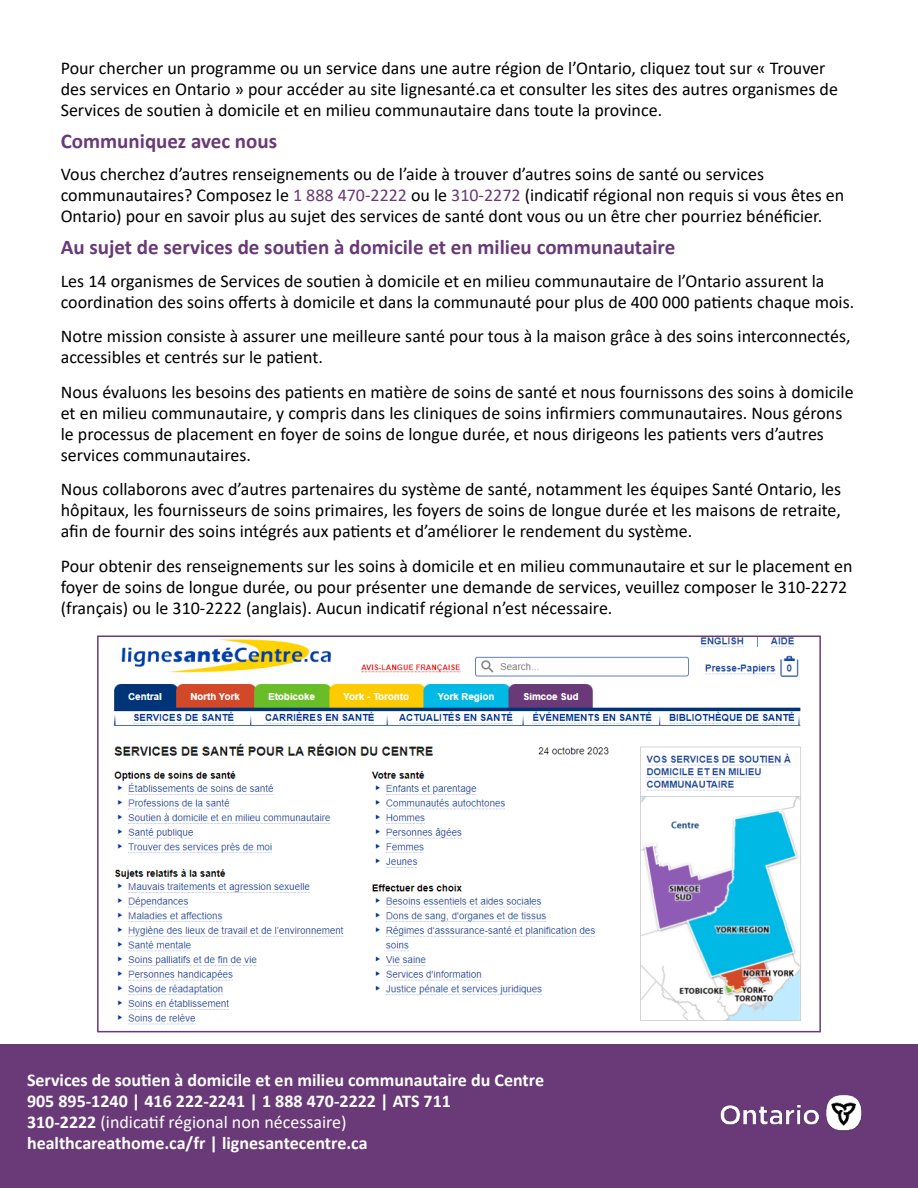
<style>
.page{position:relative;width:918px;height:1188px;background:#fff}
.page>*{position:absolute;margin:0;border:0;box-sizing:border-box;transform-origin:0 0}
.t1{font:700 21px "Calibri";color:#693a77}
.t2{font:18px/21px "Calibri";color:#000}
.t3{font:700 18px/21px "Calibri";color:#fff}
.s1{color:#693a77}
.s2{font-weight:400}
</style>
<div class="page">
<div style="left:0;top:1045px;width:918px;height:143px;background:#693a77"></div>
<img style="left:114px;top:639px;width:687px;height:386px">
<div style="left:97px;top:636px;width:724px;height:396px;border:2px solid #693a77"></div>
<img style="left:720px;top:1095px;width:142px;height:36px">
<p class="t2" style="left:61px;top:57px;width:779px">Pour chercher un programme ou un service dans une autre région de l’Ontario, cliquez tout sur « Trouver des services en Ontario » pour accéder au site lignesanté.ca et consulter les sites des autres organismes de<br>Services de soutien à domicile et en milieu communautaire dans toute la province.</p>
<p class="t1" style="left:61px;top:127px;width:218px">Communiquez avec nous</p>
<p class="t2" style="left:61px;top:163px;width:785px">Vous cherchez d’autres renseignements ou de l’aide à trouver d’autres soins de santé ou services communautaires? Composez le <span class="s1">1 888 470-2222</span> ou le <span class="s1">310-2272</span> (indicatif régional non requis si vous êtes en<br>Ontario) pour en savoir plus au sujet des services de santé dont vous ou un être cher pourriez bénéficier.</p>
<p class="t1" style="left:61px;top:233px;width:616px">Au sujet de services de soutien à domicile et en milieu communautaire</p>
<p class="t2" style="left:61px;top:270px;width:795px">Les 14 organismes de Services de soutien à domicile et en milieu communautaire de l’Ontario assurent la coordination des soins offerts à domicile et dans la communauté pour plus de 400 000 patients chaque mois.</p>
<p class="t2" style="left:61px;top:325px;width:791px">Notre mission consiste à assurer une meilleure santé pour tous à la maison grâce à des soins interconnectés, accessibles et centrés sur le patient.</p>
<p class="t2" style="left:61px;top:381px;width:794px">Nous évaluons les besoins des patients en matière de soins de santé et nous fournissons des soins à domicile et en milieu communautaire, y compris dans les cliniques de soins infirmiers communautaires. Nous gérons le processus de placement en foyer de soins de longue durée, et nous dirigeons les patients vers d’autres services communautaires.</p>
<p class="t2" style="left:61px;top:478px;width:782px;text-align:justify">Nous collaborons avec d’autres partenaires du système de santé, notamment les équipes Santé Ontario, les hôpitaux, les fournisseurs de soins primaires, les foyers de soins de longue durée et les maisons de retraite, afin de fournir des soins intégrés aux patients et d’améliorer le rendement du système.</p>
<p class="t2" style="left:61px;top:555px;width:793px">Pour obtenir des renseignements sur les soins à domicile et en milieu communautaire et sur le placement en foyer de soins de longue durée, ou pour présenter une demande de services, veuillez composer le 310-2272 (français) ou le 310-2222 (anglais). Aucun indicatif régional n’est nécessaire.</p>
<p class="t3" style="left:27px;top:1070px;width:519px">Services de soutien à domicile et en milieu communautaire du Centre 905 895-1240 | 416 222-2241 | 1 888 470-2222 | ATS 711<br>310-2222 <span class="s2">(indicatif régional non nécessaire)<br></span>healthcareathome.ca/fr | lignesantecentre.ca</p>
</div>
